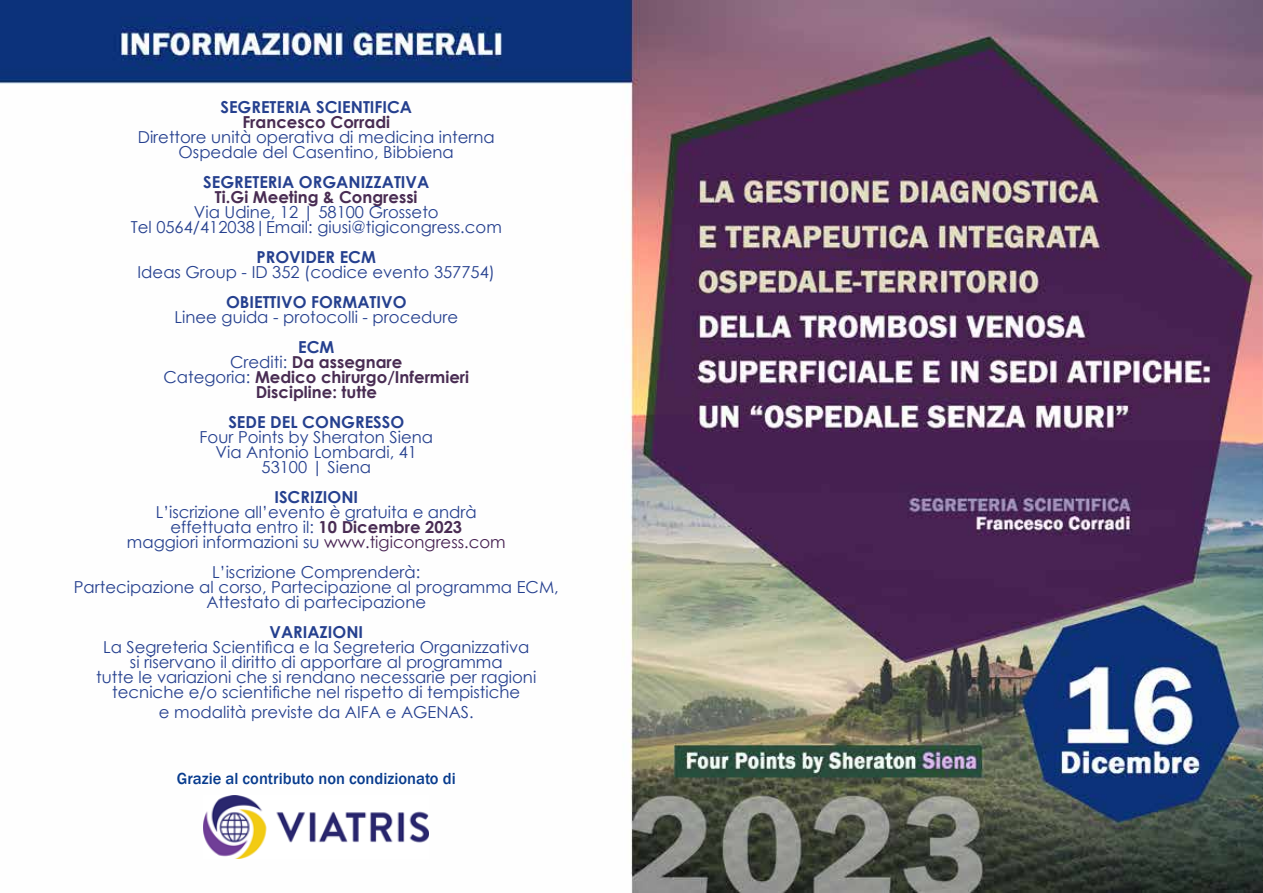
<style>
.page{position:relative;width:1263px;height:893px;background:#fff}
.page>*{position:absolute;margin:0;border:0;box-sizing:border-box;transform-origin:0 0}
.t1{font:16.5px/15px "Century Gothic";color:#25408f;text-align:center}
.t2{font:700 16.5px/15px "Century Gothic";color:#492c53;text-align:center}
.t3{font:700 16.5px "Century Gothic";color:#25408f}
.t4{font:500 16.5px "Franklin Gothic";color:#073b8e}
.s1{color:#25408f}
.s2{font-weight:400;color:#25408f}
.s3{font-weight:700;color:#492c53}
.s4{color:#472152}
</style>
<div class="page">
<img style="left:0;top:0;width:1263px;height:893px">
<img style="left:204px;top:796px;width:225px;height:63px">
<p class="t3" style="left:220px;top:95px;width:193px">SEGRETERIA SCIENTIFICA</p>
<p class="t2" style="left:242px;top:114px;width:149px">Francesco Corradi</p>
<p class="t1" style="left:138px;top:130px;width:359px">Direttore unità operativa di medicina interna<br>Ospedale del Casentino, Bibbiena</p>
<p class="t3" style="left:203px;top:170px;width:228px">SEGRETERIA ORGANIZZATIVA</p>
<p class="t2" style="left:215px;top:189px;width:204px">Ti.Gi Meeting &amp; Congressi</p>
<p class="t1" style="left:131px;top:205px;width:373px">Via Udine, 12 | 58100 Grosseto<br>Tel 0564/412038|Email: giusi@tigicongress.com</p>
<p class="t3" style="left:257px;top:245px;width:121px">PROVIDER ECM</p>
<p class="t1" style="left:138px;top:265px;width:359px">Ideas Group - ID 352 (codice evento 357754)</p>
<p class="t3" style="left:226px;top:290px;width:182px">OBIETTIVO FORMATIVO</p>
<p class="t1" style="left:175px;top:310px;width:285px">Linee guida - protocolli - procedure</p>
<p class="t2" style="left:163px;top:339px;width:307px"><span class="s1">ECM<br></span><span class="s2">Crediti:</span> Da assegnare<br><span class="s2">Categoria:</span> Medico chirurgo/Infermieri<br>Discipline: tutte</p>
<p class="t3" style="left:228px;top:410px;width:177px">SEDE DEL CONGRESSO</p>
<p class="t1" style="left:200px;top:430px;width:235px">Four Points by Sheraton Siena<br>Via Antonio Lombardi, 41<br>53100 | Siena</p>
<p class="t3" style="left:274px;top:485px;width:85px">ISCRIZIONI</p>
<p class="t1" style="left:127px;top:505px;width:380px">L’iscrizione all’evento è gratuita e andrà effettuata entro il: <span class="s3">10 Dicembre 2023<br></span>maggiori informazioni su <span class="s4">www.tigicongress.com</span></p>
<p class="t1" style="left:74px;top:565px;width:486px">L’iscrizione Comprenderà:<br>Partecipazione al corso, Partecipazione al programma ECM,<br>Attestato di partecipazione</p>
<p class="t3" style="left:269px;top:620px;width:95px">VARIAZIONI</p>
<p class="t1" style="left:96px;top:640px;width:441px">La Segreteria Scientifica e la Segreteria Organizzativa si riservano il diritto di apportare al programma<br>tutte le variazioni che si rendano necessarie per ragioni tecniche e/o scientifiche nel rispetto di tempistiche</p>
<p class="t1" style="left:159px;top:704px;width:316px">e modalità previste da AIFA e AGENAS.</p>
<p class="t4" style="left:177px;top:769px;width:280px">Grazie al contributo non condizionato di</p>
</div>
